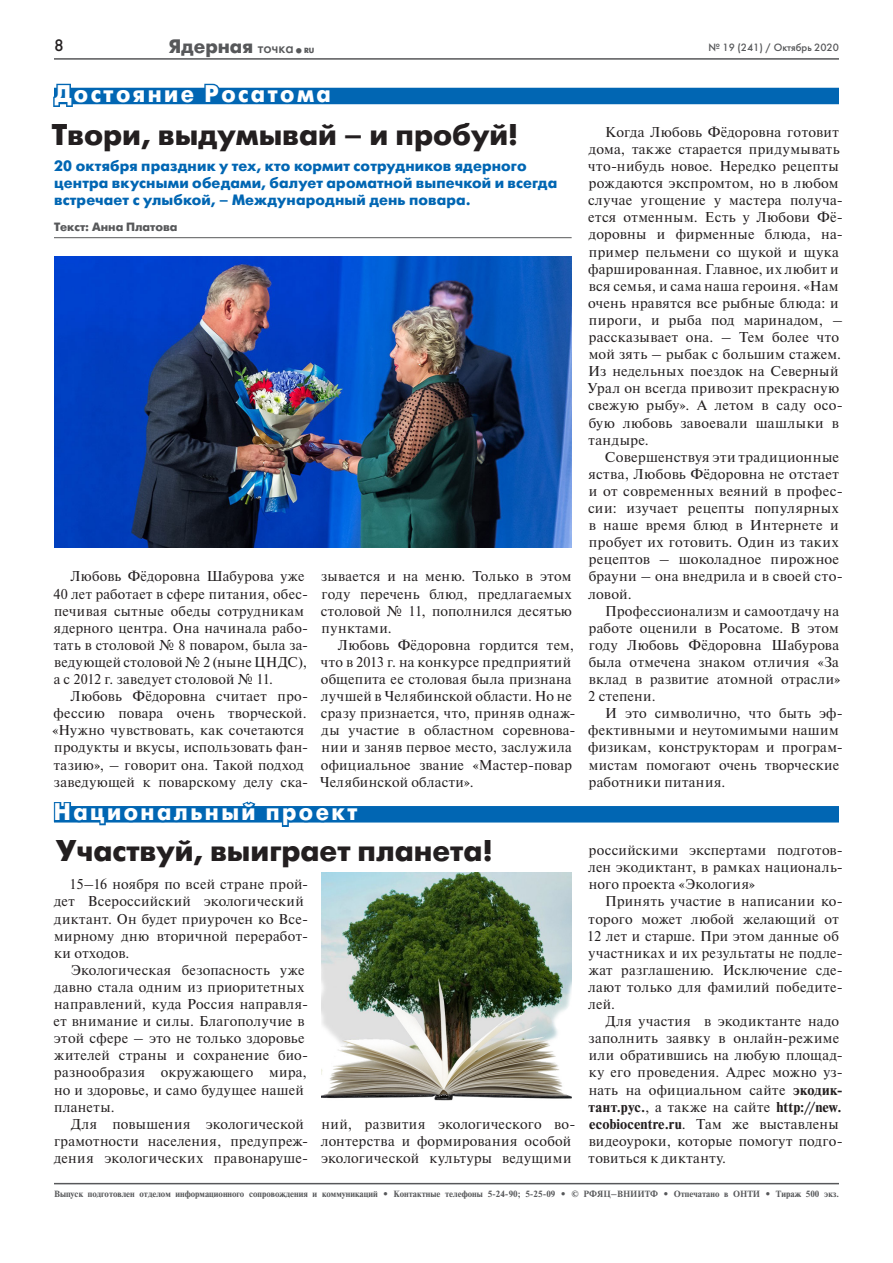
<style>
.page{position:relative;width:893px;height:1263px;background:#fff}
.page>*{position:absolute;margin:0;border:0;box-sizing:border-box;transform-origin:0 0}
.t1{font:700 30px "Futuris C";color:#231f20}
.t2{font:700 24px "Futuris C";letter-spacing:.11em;color:#fff;scale:.93 1}
.t3{font:700 19.5px "Futuris C";color:#57585a}
.t4{font:16.5px "Futuris C";color:#231f20}
.t5{font:700 15px/17.1px "Futuris C";letter-spacing:.01em;color:#0166b3}
.t6{font:14.25px/17.1px "Newton I";letter-spacing:.02em;color:#231f20}
.t7{font:700 12px "Futuris C";color:#57585a}
.t8{font:10.5px "Futuris C";color:#57585a}
.t9{font:700 9px "Newton I";color:#57585a}
.s1{font-weight:400;font-size:15px}
.s2{font-size:7.5px}
.s3{font-weight:700}
</style>
<div class="page">
<hr style="left:54px;top:58px;width:785px;height:2px;background:#57585a">
<hr style="left:54px;top:1183px;width:785px;height:1px;background:#57585a">
<div style="left:54px;top:88px;width:785px;height:16px;background:#0166b3"></div>
<svg style="left:53px;top:58px;width:280px;height:49px"></svg>
<hr style="left:54px;top:237px;width:518px;height:1px;background:#57585a">
<img style="left:54px;top:256px;width:518px;height:291px">
<div style="left:54px;top:806px;width:785px;height:16px;background:#0166b3"></div>
<svg style="left:53px;top:801px;width:204px;height:25px"></svg>
<svg style="left:264px;top:822px;width:96px;height:5px"></svg>
<img style="left:321px;top:872px;width:251px;height:229px">
<p class="t4" style="left:54px;top:36px;width:11px">8</p>
<h3 class="t3" style="left:169px;top:35px;width:147px">Ядерная <span class="s1">точка</span><sub>•</sub><span class="s2">RU</span></h3>
<p class="t8" style="left:708px;top:41px;width:132px">№ 19 (241) / Октябрь 2020</p>
<h2 class="t2" style="left:55px;top:80px;width:299px">Достояние Росатома</h2>
<h1 class="t1" style="left:52px;top:118px;width:468px">Твори, выдумывай – и пробуй!</h1>
<p class="t5" style="left:54px;top:158px;width:505px">20 октября праздник у тех, кто кормит сотрудников ядерного центра вкусными обедами, балует ароматной выпечкой и всегда встречает с улыбкой, – Международный день повара.</p>
<p class="t7" style="left:54px;top:220px;width:125px">Текст: Анна Платова</p>
<p class="t6" style="left:54px;top:568px;width:256px;text-indent:17px">Любовь Фёдоровна Шабурова уже 40 лет работает в сфере питания, обес&shy;печивая сытные обеды сотрудникам ядерного центра. Она начинала рабо&shy;тать в столовой № 8 поваром, была за&shy;ведующей столовой № 2 (ныне ЦНДС), а с 2012 г. заведует столовой № 11.</p>
<p class="t6" style="left:52px;top:688px;width:257px;text-indent:18px">Любовь Фёдоровна считает про&shy;фессию повара очень творческой. «Нужно чувствовать, как сочетаются продукты и вкусы, использовать фан&shy;тазию», – говорит она. Такой подход заведующей к поварскому делу ска-</p>
<p class="t6" style="left:321px;top:568px;width:253px;text-align:justify">зывается и на меню. Только в этом году перечень блюд, предлагаемых столовой № 11, пополнился десятью пунктами.</p>
<p class="t6" style="left:320px;top:637px;width:257px;text-indent:18px">Любовь Фёдоровна гордится тем, что в 2013 г. на конкурсе предприятий общепита ее столовая была признана лучшей в Челябинской области. Но не сразу признается, что, приняв однаж&shy;ды участие в областном соревнова&shy;нии и заняв первое место, заслужила официальное звание «Мастер-повар Челябинской области».</p>
<h2 class="t2" style="left:54px;top:799px;width:328px">Национальный проект</h2>
<h1 class="t1" style="left:56px;top:833px;width:438px">Участвуй, выиграет планета!</h1>
<p class="t6" style="left:54px;top:876px;width:256px;text-indent:15px">15–16 ноября по всей стране прой&shy;дет Всероссийский экологический диктант. Он будет приурочен ко Все&shy;мирному дню вторичной переработ&shy;ки отходов.</p>
<p class="t6" style="left:54px;top:962px;width:256px;text-indent:17px">Экологическая безопасность уже давно стала одним из приоритетных направлений, куда Россия направля&shy;ет внимание и силы. Благополучие в этой сфере – это не только здоровье жителей страны и сохранение био&shy;разнообразия окружающего мира, но и здоровье, и само будущее нашей планеты.</p>
<p class="t6" style="left:54px;top:1115px;width:256px;text-indent:17px">Для повышения экологической грамотности населения, предупреж&shy;дения экологических правонаруше-</p>
<p class="t6" style="left:321px;top:1115px;width:256px">ний, развития экологического во&shy;лонтерства и формирования особой экологической культуры ведущими</p>
<p class="t6" style="left:588px;top:124px;width:257px;text-indent:18px">Когда Любовь Фёдоровна готовит дома, также старается придумывать что-нибудь новое. Нередко рецепты рождаются экспромтом, но в любом случае угощение у мастера получа&shy;ется отменным. Есть у Любови Фё&shy;доровны и фирменные блюда, на&shy;пример пельмени со щукой и щука фаршированная. Главное, их любит и вся семья, и сама наша героиня. «Нам очень нравятся все рыбные блюда: и пироги, и рыба под маринадом, – рассказывает она. – Тем более что мой зять – рыбак с большим стажем.<br>Из недельных поездок на Северный<br>Урал он всегда привозит прекрасную свежую рыбу». А летом в саду осо&shy;бую любовь завоевали шашлыки в тандыре.</p>
<p class="t6" style="left:588px;top:449px;width:256px;text-indent:17px">Совершенствуя эти традиционные яства, Любовь Фёдоровна не отстает и от современных веяний в профес&shy;сии: изучает рецепты популярных в наше время блюд в Интернете и пробует их готовить. Один из таких рецептов – шоколадное пирожное брауни – она внедрила и в своей сто&shy;ловой.</p>
<p class="t6" style="left:588px;top:602px;width:254px;text-indent:17px">Профессионализм и самоотдачу на работе оценили в Росатоме. В этом году Любовь Фёдоровна Шабурова была отмечена знаком отличия «За вклад в развитие атомной отрасли»<br>2 степени.</p>
<p class="t6" style="left:588px;top:705px;width:256px;text-indent:17px">И это символично, что быть эф&shy;фективными и неутомимыми нашим физикам, конструкторам и програм&shy;мистам помогают очень творческие работники питания.</p>
<p class="t6" style="left:589px;top:842px;width:256px;text-align:justify">российскими экспертами подготов&shy;лен экодиктант, в рамках националь&shy;ного проекта «Экология»</p>
<p class="t6" style="left:587px;top:893px;width:257px;text-indent:18px">Принять участие в написании ко&shy;торого может любой желающий от<br>12 лет и старше. При этом данные об участниках и их результаты не подле&shy;жат разглашению. Исключение сде&shy;лают только для фамилий победите&shy;лей.</p>
<p class="t6" style="left:589px;top:1013px;width:256px;text-indent:17px">Для участия в экодиктанте надо заполнить заявку в онлайн-режиме или обратившись на любую площад&shy;ку его проведения. Адрес можно уз&shy;нать на официальном сайте <span class="s3">экодик&shy;тант.рус.</span>, а также на сайте <span class="s3">http://new. ecobiocentre.ru</span>. Там же выставлены видеоуроки, которые помогут подго&shy;товиться к диктанту.</p>
<p class="t9" style="left:54px;top:1189px;width:786px">Выпуск подготовлен отделом информационного сопровождения и коммуникаций • Контактные телефоны 5-24-90; 5-25-09 • © РФЯЦ–ВНИИТФ • Отпечатано в ОНТИ • Тираж 500 экз.</p>
</div>
